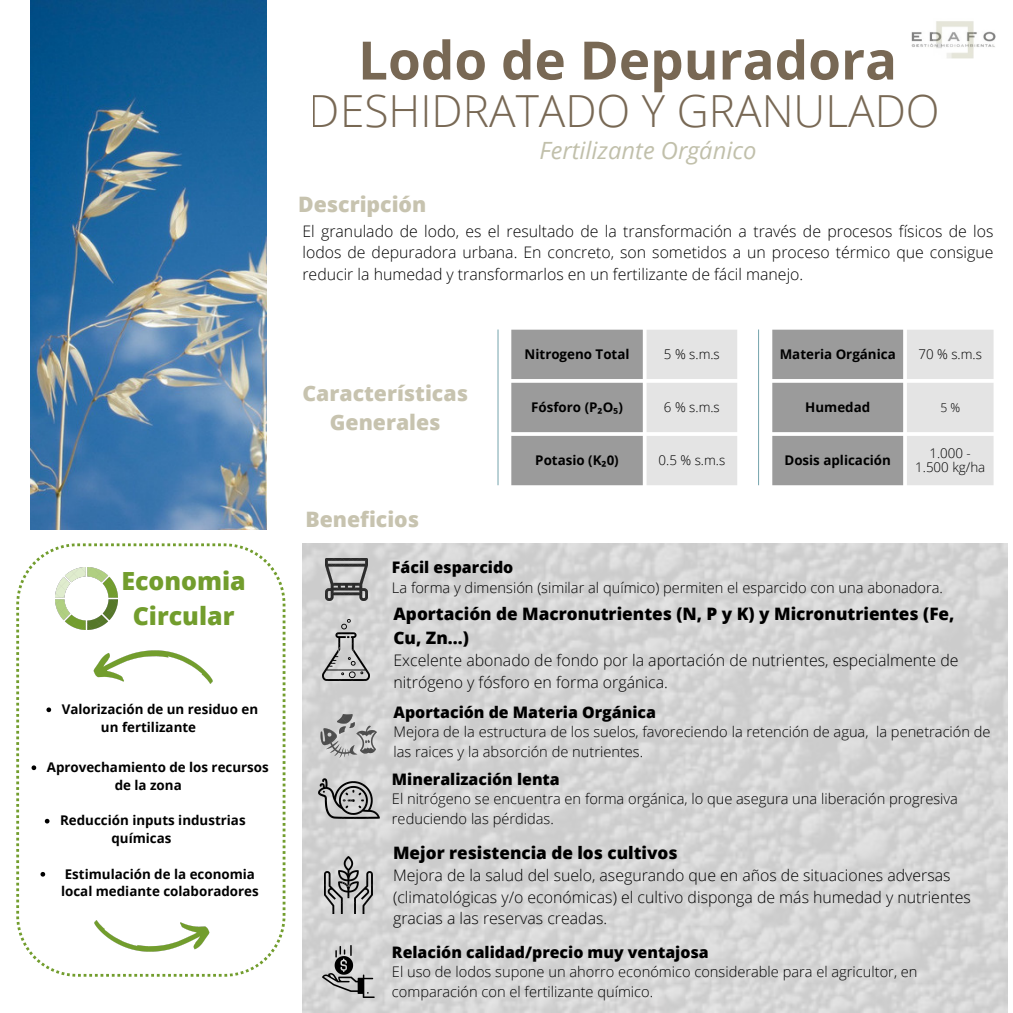
<style>
.page{position:relative;width:1013px;height:1013px;background:#fff}
.page>*{position:absolute;margin:0;border:0;box-sizing:border-box;transform-origin:0 0}
.t1{font:700 53px "Open Sans";color:#766652}
.t2{font:300 44.25px "Open Sans";color:#766652}
.t3{font:800 25px/34.8px "Open Sans";color:#729d2d;text-align:center}
.t4{font:italic 23.75px "Open Sans";color:#c1c0ab}
.t5{font:800 21.25px/29px "Open Sans";color:#c7c3af;text-align:center}
.t6{font:800 17.12px/23.5px "Open Sans";color:#000}
.t7{font:300 15.88px/21.5px "Open Sans";color:#000}
.t8{font:800 15.88px "Open Sans";color:#000}
.t9{font:300 14.62px/19.8px "Open Sans";color:#000}
.t10{font:700 13.38px/17.8px "Open Sans";color:#000}
.t11{font:300 13.38px/13.1px "Open Sans";color:#000;text-align:center}
.t12{font:300 12.12px "Open Sans";color:#000}
.s1{font-family:"Noto Sans"}
</style>
<div class="page">
<svg style="left:511px;top:330px;width:226px;height:155px;background:#bdbdbd"></svg>
<svg style="left:772px;top:330px;width:221px;height:155px;background:#bcbcbc"></svg>
<hr style="left:497px;top:329px;width:1px;height:156px;background:#75a3ac">
<hr style="left:758px;top:329px;width:1px;height:156px;background:#75a3ac">
<img style="left:911px;top:29px;width:84px;height:19px">
<img style="left:933px;top:21px;width:40px;height:38px">
<img style="left:31px;top:0;width:235px;height:530px">
<svg style="left:16px;top:543px;width:269px;height:433px"></svg>
<img style="left:55px;top:567px;width:62px;height:62px">
<img style="left:94px;top:920px;width:116px;height:32px">
<img style="left:93px;top:649px;width:119px;height:34px">
<img style="left:302px;top:543px;width:705px;height:469px">
<img style="left:323px;top:619px;width:46px;height:61px">
<img style="left:325px;top:856px;width:48px;height:58px">
<img style="left:321px;top:714px;width:56px;height:43px">
<img style="left:318px;top:778px;width:61px;height:40px">
<img style="left:322px;top:945px;width:53px;height:52px">
<img style="left:325px;top:558px;width:42px;height:42px">
<svg style="left:46px;top:707px;width:5px;height:5px"></svg>
<svg style="left:32px;top:765px;width:4px;height:5px"></svg>
<svg style="left:45px;top:818px;width:4px;height:5px"></svg>
<svg style="left:40px;top:872px;width:5px;height:4px"></svg>
<h3 class="t3" style="left:121px;top:563px;width:126px">Economia<br>Circular</h3>
<p class="t10" style="left:101px;top:700px;width:159px;text-indent:-39px">Valorización de un residuo en un fertilizante</p>
<p class="t10" style="left:115px;top:758px;width:156px;text-indent:-68px">Aprovechamiento de los recursos de la zona</p>
<p class="t10" style="left:111px;top:811px;width:136px;text-indent:-51px">Reducción inputs industrias químicas</p>
<p class="t10" style="left:61px;top:864px;width:199px">Estimulación de la economia local mediante colaboradores</p>
<h1 class="t1" style="left:358px;top:23px;width:540px">Lodo de Depuradora</h1>
<h2 class="t2" style="left:309px;top:80px;width:632px">DESHIDRATADO Y GRANULADO</h2>
<h3 class="t4" style="left:539px;top:133px;width:218px">Fertilizante Orgánico</h3>
<h3 class="t5" style="left:298px;top:189px;width:130px">Descripción</h3>
<p class="t7" style="left:302px;top:220px;width:692px;text-align:justify">El granulado de lodo, es el resultado de la transformación a través de procesos físicos de los lodos de depuradora urbana. En concreto, son sometidos a un proceso térmico que consigue reducir la humedad y transformarlos en un fertilizante de fácil manejo.</p>
<h3 class="t5" style="left:302px;top:378px;width:167px">Características<br>Generales</h3>
<h3 class="t5" style="left:305px;top:504px;width:115px">Beneficios</h3>
<p class="t10" style="left:524px;top:345px;width:106px">Nitrogeno Total</p>
<p class="t11" style="left:664px;top:347px;width:57px">5 % s.m.s</p>
<p class="t10" style="left:531px;top:398px;width:93px">Fósforo (P<span class="s1">₂</span>O<span class="s1">₅</span>)</p>
<p class="t11" style="left:664px;top:400px;width:57px">6 % s.m.s</p>
<p class="t10" style="left:535px;top:451px;width:85px">Potasio (K<span class="s1">₂</span>0)</p>
<p class="t11" style="left:658px;top:453px;width:68px">0.5 % s.m.s</p>
<p class="t10" style="left:779px;top:345px;width:118px">Materia Orgánica</p>
<p class="t11" style="left:918px;top:347px;width:65px">70 % s.m.s</p>
<p class="t10" style="left:805px;top:398px;width:66px">Humedad</p>
<p class="t12" style="left:940px;top:399px;width:21px">5 %</p>
<p class="t10" style="left:784px;top:451px;width:108px">Dosis aplicación</p>
<p class="t11" style="left:915px;top:446px;width:72px">1.000 -<br>1.500 kg/ha</p>
<p class="t8" style="left:392px;top:556px;width:123px">Fácil esparcido</p>
<p class="t9" style="left:392px;top:577px;width:552px">La forma y dimensión (similar al químico) permiten el esparcido con una abonadora.</p>
<p class="t6" style="left:393px;top:602px;width:562px">Aportación de Macronutrientes (N, P y K) y Micronutrientes (Fe,<br>Cu, Zn...)</p>
<p class="t7" style="left:393px;top:649px;width:566px">Excelente abonado de fondo por la aportación de nutrientes, especialmente de nitrógeno y fósforo en forma orgánica.</p>
<p class="t8" style="left:393px;top:700px;width:264px">Aportación de Materia Orgánica</p>
<p class="t9" style="left:393px;top:721px;width:598px">Mejora de la estructura de los suelos, favoreciendo la retención de agua, la penetración de las raices y la absorción de nutrientes.</p>
<p class="t8" style="left:392px;top:767px;width:169px">Mineralización lenta</p>
<p class="t9" style="left:392px;top:789px;width:567px">El nitrógeno se encuentra en forma orgánica, lo que asegura una liberación progresiva reduciendo las pérdidas.</p>
<p class="t6" style="left:393px;top:840px;width:286px">Mejor resistencia de los cultivos</p>
<p class="t7" style="left:393px;top:864px;width:579px">Mejora de la salud del suelo, asegurando que en años de situaciones adversas (climatológicas y/o económicas) el cultivo disponga de más humedad y nutrientes gracias a las reservas creadas.</p>
<p class="t8" style="left:392px;top:940px;width:318px">Relación calidad/precio muy ventajosa</p>
<p class="t9" style="left:392px;top:961px;width:527px">El uso de lodos supone un ahorro económico considerable para el agricultor, en comparación con el fertilizante químico.</p>
</div>
